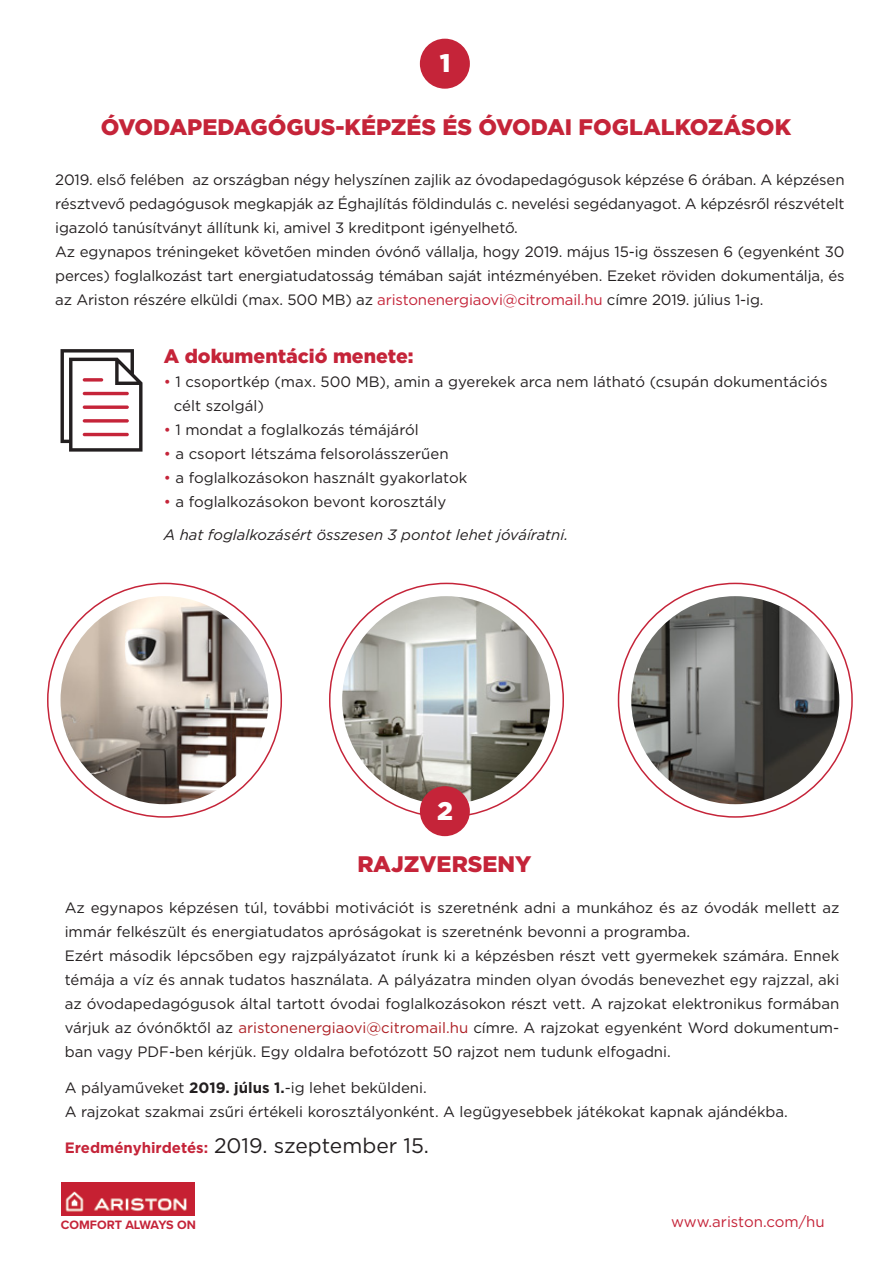
<style>
.page{position:relative;width:893px;height:1263px;background:#fff}
.page>*{position:absolute;margin:0;border:0;box-sizing:border-box;transform-origin:0 0}
.t1{font:900 25.5px "Gotham";color:#fff}
.t2{font:900 22.5px "Gotham";color:#c52439}
.t3{font:21px "Gotham";color:#231f20}
.t4{font:900 19.5px "Gotham";color:#c52439}
.t5{font:15px/24px "Gotham";letter-spacing:-.01em;color:#231f20}
.t6{font:italic 15px "Gotham";color:#231f20}
.t7{font:15px "Gotham";color:#c52439}
.t8{font:700 12.6px "Proxima Nova";color:#c52439}
.s1{color:#c52439}
.s2{color:#ad1f24}
.s3{font-weight:700}
.s4{font-weight:700;font-size:15px;color:#c52439}
</style>
<div class="page">
<div style="left:420px;top:39px;width:50px;height:50px;background:#c52439;border-radius:50%"></div>
<img style="left:61px;top:596px;width:208px;height:208px;border-radius:104px">
<img style="left:342px;top:596px;width:208px;height:208px;border-radius:104px">
<img style="left:631px;top:596px;width:208px;height:208px;border-radius:104px">
<div style="left:420px;top:786px;width:50px;height:50px;background:#c52439;border-radius:50%"></div>
<svg style="left:61px;top:349px;width:82px;height:103px"></svg>
<img style="left:62px;top:1183px;width:133px;height:32px">
<h1 class="t1" style="left:440px;top:46px;width:12px">1</h1>
<h2 class="t2" style="left:101px;top:112px;width:692px">ÓVODAPEDAGÓGUS-KÉPZÉS ÉS ÓVODAI FOGLALKOZÁSOK</h2>
<p class="t5" style="left:55px;top:168px;width:791px">2019. első felében az országban négy helyszínen zajlik az óvodapedagógusok képzése 6 órában. A képzésen résztvevő pedagógusok megkapják az Éghajlítás földindulás c. nevelési segédanyagot. A képzésről részvételt igazoló tanúsítványt állítunk ki, amivel 3 kreditpont igényelhető.<br>Az egynapos tréningeket követően minden óvónő vállalja, hogy 2019. május 15-ig összesen 6 (egyenként 30 perces) foglalkozást tart energiatudatosság témában saját intézményében. Ezeket röviden dokumentálja, és az Ariston részére elküldi (max. 500 MB) az <span class="s1">aristonenergiaovi@citromail.hu</span> címre 2019. július 1-ig.</p>
<h3 class="t4" style="left:164px;top:343px;width:251px">A dokumentáció menete:</h3>
<p class="t5" style="left:174px;top:369px;width:655px;text-indent:-10px"><span class="s1">•</span> 1 csoportkép (max. 500 MB), amin a gyerekek arca nem látható (csupán dokumentációs célt szolgál)</p>
<p class="t5" style="left:164px;top:417px;width:256px"><span class="s1">•</span> 1 mondat a foglalkozás témájáról</p>
<p class="t5" style="left:164px;top:441px;width:286px"><span class="s1">•</span> a csoport létszáma felsorolásszerűen</p>
<p class="t5" style="left:164px;top:465px;width:305px"><span class="s1">•</span> a foglalkozásokon használt gyakorlatok</p>
<p class="t5" style="left:164px;top:489px;width:284px"><span class="s1">•</span> a foglalkozásokon bevont korosztály</p>
<p class="t6" style="left:164px;top:525px;width:406px">A hat foglalkozásért összesen 3 pontot lehet jóváíratni.</p>
<h1 class="t1" style="left:437px;top:793px;width:17px">2</h1>
<h2 class="t2" style="left:357px;top:849px;width:176px">RAJZVERSENY</h2>
<p class="t5" style="left:65px;top:895px;width:776px">Az egynapos képzésen túl, további motivációt is szeretnénk adni a munkához és az óvodák mellett az immár felkészült és energiatudatos apróságokat is szeretnénk bevonni a programba.<br>Ezért második lépcsőben egy rajzpályázatot írunk ki a képzésben részt vett gyermekek számára. Ennek témája a víz és annak tudatos használata. A pályázatra minden olyan óvodás benevezhet egy rajzzal, aki az óvodapedagógusok által tartott óvodai foglalkozásokon részt vett. A rajzokat elektronikus formában várjuk az óvónőktől az <span class="s2">aristonenergiaovi@citromail.hu</span> címre. A rajzokat egyenként Word dokumentum&shy;ban vagy PDF-ben kérjük. Egy oldalra befotózott 50 rajzot nem tudunk elfogadni.</p>
<p class="t5" style="left:65px;top:1075px;width:725px">A pályaműveket <span class="s3">2019. júlus 1.</span>-ig lehet beküldeni.<br>A rajzokat szakmai zsűri értékeli korosztályonként. A legügyesebbek játékokat kapnak ajándékba.</p>
<h3 class="t3" style="left:65px;top:1132px;width:366px"><span class="s4">Eredményhirdetés:</span> 2019. szeptember 15.</h3>
<p class="t8" style="left:61px;top:1215px;width:136px">COMFORT ALWAYS ON</p>
<p class="t7" style="left:671px;top:1212px;width:155px">www.ariston.com/hu</p>
</div>
